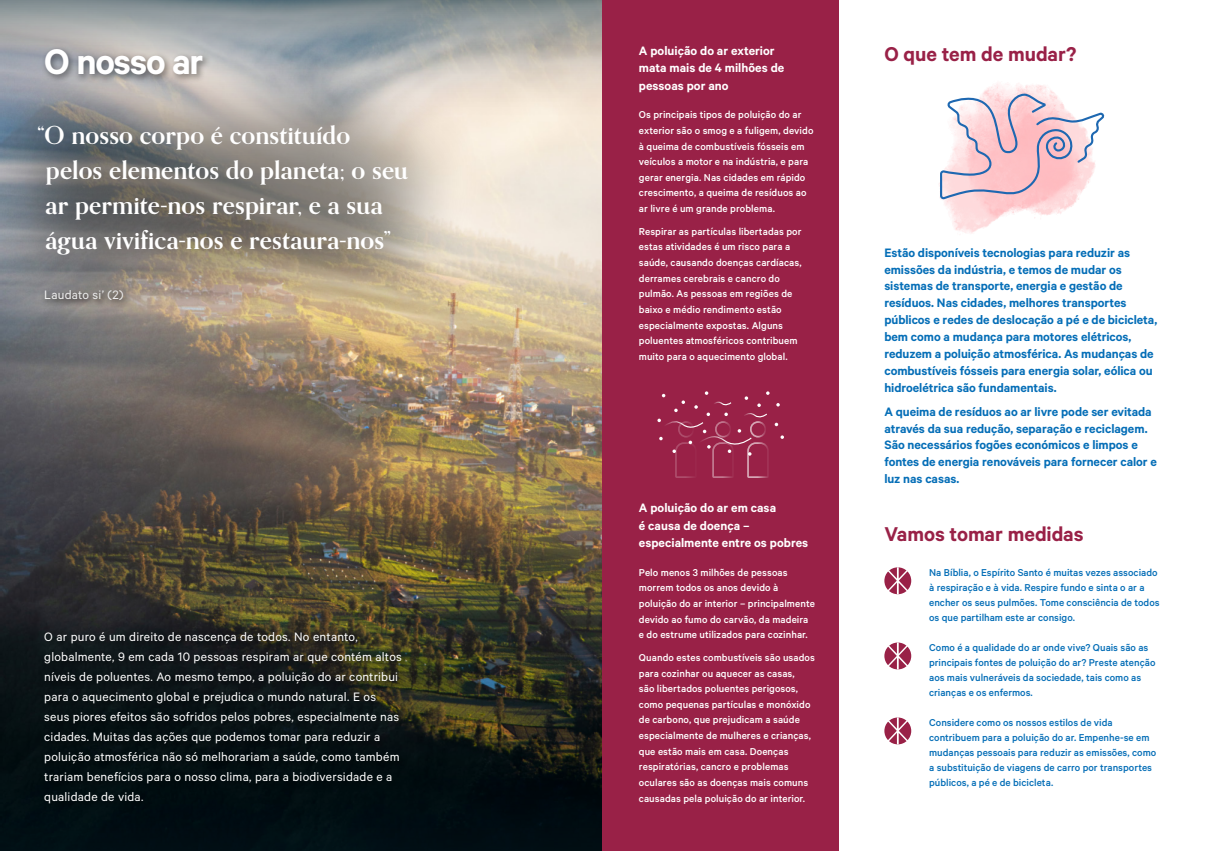
<style>
.page{position:relative;width:1205px;height:851px;background:#fff}
.page>*{position:absolute;margin:0;border:0;box-sizing:border-box;transform-origin:0 0}
.Main_title_left{font:600 40px "Calibre";letter-spacing:-.03em;color:#fff}
.Quote_Encyclical{font:700 25px/35px "Orpheus Pro";letter-spacing:.005em;color:#fff}
.Main_titles_right{font:600 22.5px "Calibre";letter-spacing:-.005em;color:#992147}
.What_Can_We_do_parag{font:600 13.75px/16.9px "Calibre";letter-spacing:-.005em;color:#056eb7}
.Intro_left{font:13.75px/20px "Calibre";letter-spacing:.015em;color:#fff}
.Titles_Facts{font:600 13.75px/17.5px "Calibre";color:#fff}
.Reference{font:13.75px "Calibre";letter-spacing:.015em;color:#fff}
.Copy_Facts{font:500 11.25px/15.6px "Calibre";letter-spacing:.005em;color:#fff}
.Questions{font:500 11.25px/15px "Calibre";color:#056eb7}
</style>
<div class="page">
<img style="left:0;top:127px;width:602px;height:549px">
<svg style="left:0;top:0;width:602px;height:127px;background:#a8acaa"></svg>
<svg style="left:0;top:676px;width:602px;height:174px;background:#0d1514"></svg>
<div style="left:602px;top:0;width:237px;height:850px;background:#992147"></div>
<svg style="left:657px;top:391px;width:127px;height:86px"></svg>
<div style="left:41px;top:628px;width:369px;height:183px;background:#000;opacity:.75"></div>
<div style="left:0;top:53px;width:484px;height:278px;background:#000;opacity:.45"></div>
<div style="left:41px;top:45px;width:171px;height:39px;background:#000;opacity:.4"></div>
<svg style="left:884px;top:567px;width:27px;height:27px"></svg>
<svg style="left:884px;top:642px;width:27px;height:27px"></svg>
<svg style="left:884px;top:717px;width:27px;height:27px"></svg>
<img style="left:944px;top:83px;width:132px;height:151px">
<svg style="left:939px;top:93px;width:166px;height:108px"></svg>
<p class="Main_title_left" style="left:44px;top:38px;width:161px">O nosso ar</p>
<p class="Quote_Encyclical" style="left:46px;top:117px;width:364px;text-indent:-8px">“O nosso corpo é constituído pelos elementos do planeta; o seu ar permite-nos respirar, e a sua água vivifica-nos e restaura-nos”</p>
<p class="Reference" style="left:44px;top:286px;width:81px">Laudato si’ (2)</p>
<p class="Intro_left" style="left:44px;top:626px;width:359px">O ar puro é um direito de nascença de todos. No entanto, globalmente, 9 em cada 10 pessoas respiram ar que contém altos níveis de poluentes. Ao mesmo tempo, a poluição do ar contribui para o aquecimento global e prejudica o mundo natural. E os seus piores efeitos são sofridos pelos pobres, especialmente nas cidades. Muitas das ações que podemos tomar para reduzir a poluição atmosférica não só melhorariam a saúde, como também trariam benefícios para o nosso clima, para a biodiversidade e a qualidade de vida.</p>
<p class="Titles_Facts" style="left:639px;top:41px;width:147px">A poluição do ar exterior mata mais de 4 milhões de pessoas por ano</p>
<p class="Copy_Facts" style="left:639px;top:107px;width:176px">Os principais tipos de poluição do ar exterior são o smog e a fuligem, devido à queima de combustíveis fósseis em veículos a motor e na indústria, e para gerar energia. Nas cidades em rápido crescimento, a queima de resíduos ao ar livre é um grande problema.</p>
<p class="Copy_Facts" style="left:639px;top:223px;width:164px">Respirar as partículas libertadas por estas atividades é um risco para a saúde, causando doenças cardíacas, derrames cerebrais e cancro do pulmão. As pessoas em regiões de baixo e médio rendimento estão especialmente expostas. Alguns poluentes atmosféricos contribuem muito para o aquecimento global.</p>
<p class="Titles_Facts" style="left:639px;top:498px;width:171px">A poluição do ar em casa<br>é causa de doença – especialmente entre os pobres</p>
<p class="Copy_Facts" style="left:639px;top:564px;width:178px">Pelo menos 3 milhões de pessoas morrem todos os anos devido à poluição do ar interior – principalmente devido ao fumo do carvão, da madeira e do estrume utilizados para cozinhar.</p>
<p class="Copy_Facts" style="left:639px;top:649px;width:177px">Quando estes combustíveis são usados para cozinhar ou aquecer as casas,<br>são libertados poluentes perigosos, como pequenas partículas e monóxido de carbono, que prejudicam a saúde especialmente de mulheres e crianças, que estão mais em casa. Doenças respiratórias, cancro e problemas oculares são as doenças mais comuns causadas pela poluição do ar interior.</p>
<p class="Main_titles_right" style="left:884px;top:41px;width:193px">O que tem de mudar?</p>
<p class="What_Can_We_do_parag" style="left:884px;top:243px;width:274px">Estão disponíveis tecnologias para reduzir as emissões da indústria, e temos de mudar os sistemas de transporte, energia e gestão de resíduos. Nas cidades, melhores transportes públicos e redes de deslocação a pé e de bicicleta, bem como a mudança para motores elétricos, reduzem a poluição atmosférica. As mudanças de combustíveis fósseis para energia solar, eólica ou hidroelétrica são fundamentais.</p>
<p class="What_Can_We_do_parag" style="left:884px;top:402px;width:274px">A queima de resíduos ao ar livre pode ser evitada através da sua redução, separação e reciclagem.<br>São necessários fogões económicos e limpos e fontes de energia renováveis para fornecer calor e luz nas casas.</p>
<p class="Main_titles_right" style="left:884px;top:521px;width:201px">Vamos tomar medidas</p>
<p class="Questions" style="left:929px;top:564px;width:232px">Na Bíblia, o Espírito Santo é muitas vezes associado à respiração e à vida. Respire fundo e sinta o ar a encher os seus pulmões. Tome consciência de todos os que partilham este ar consigo.</p>
<p class="Questions" style="left:929px;top:639px;width:228px">Como é a qualidade do ar onde vive? Quais são as principais fontes de poluição do ar? Preste atenção aos mais vulneráveis da sociedade, tais como as crianças e os enfermos.</p>
<p class="Questions" style="left:929px;top:714px;width:229px">Considere como os nossos estilos de vida contribuem para a poluição do ar. Empenhe-se em mudanças pessoais para reduzir as emissões, como a substituição de viagens de carro por transportes públicos, a pé e de bicicleta.</p>
</div>
